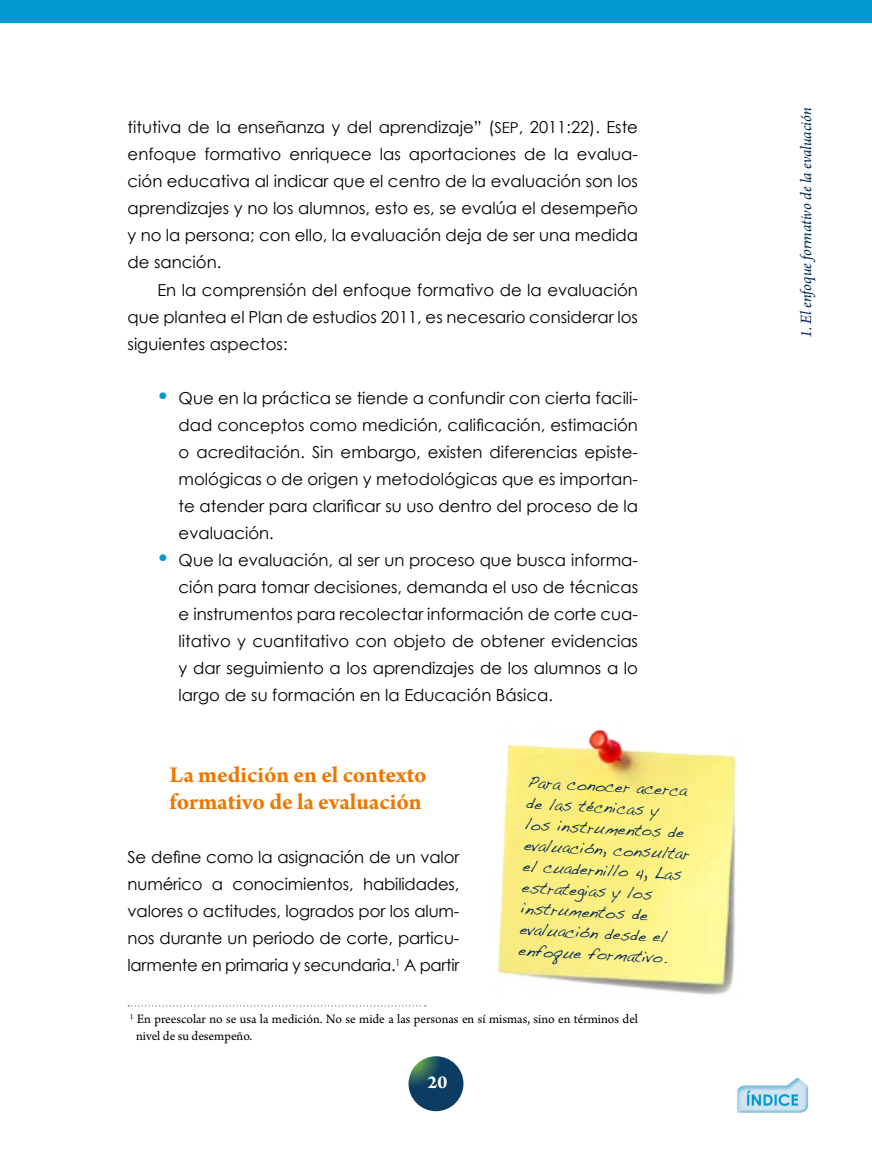
<style>
.page{position:relative;width:872px;height:1149px;background:#fff}
.page>*{position:absolute;margin:0;border:0;box-sizing:border-box;transform-origin:0 0}
.t1{font:700 24px/27px "Arno Pro";letter-spacing:-.005em;color:#ed7700}
.t2{font:700 19.5px "Arno Pro";color:#fff}
.t3{font:16.5px/27px "Century Gothic";color:#000;text-align:justify}
.t4{font:16.5px/21px "Handwriting Dakota";color:#002856;scale:.95 1}
.t5{font:italic 16.5px "Arno Pro";letter-spacing:-.005em;color:#002856}
.t6{font:13.5px/16.2px "Arno Pro";color:#000}
.s1{font-size:15px}
.s2{font-size:22.5px;color:#0098ce}
</style>
<div class="page">
<svg style="left:408px;top:1055px;width:55px;height:55px;background:#1d4e64"></svg>
<div style="left:0;top:0;width:872px;height:23px;background:#0098ce"></div>
<svg style="left:128px;top:1005px;width:298px;height:1px"></svg>
<img style="left:497px;top:729px;width:240px;height:266px">
<div style="left:734px;top:1081px;width:78px;height:33px;background:#0098ce;opacity:.5"></div>
<svg style="left:737px;top:1077px;width:71px;height:35px"></svg>
<p class="t3" style="left:128px;top:114px;width:512px">titutiva de la enseñanza y del aprendizaje” (<span class="s1">SEP</span>, 2011:22). Este enfoque formativo enriquece las aportaciones de la evalua&shy;ción educativa al indicar que el centro de la evaluación son los aprendizajes y no los alumnos, esto es, se evalúa el desempeño y no la persona; con ello, la evaluación deja de ser una medida de sanción.</p>
<p class="t3" style="left:128px;top:276px;width:512px;text-indent:30px">En la comprensión del enfoque formativo de la evaluación que plantea el Plan de estudios 2011, es necesario considerar los siguientes aspectos:</p>
<p class="t3" style="left:179px;top:384px;width:461px;text-indent:-22px"><span class="s2">•</span> Que en la práctica se tiende a confundir con cierta facili&shy;dad conceptos como medición, calificación, estimación o acreditación. Sin embargo, existen diferencias episte&shy;mológicas o de origen y metodológicas que es importan&shy;te atender para clarificar su uso dentro del proceso de la evaluación.</p>
<p class="t3" style="left:179px;top:546px;width:461px;text-indent:-22px"><span class="s2">•</span> Que la evaluación, al ser un proceso que busca informa&shy;ción para tomar decisiones, demanda el uso de técnicas e instrumentos para recolectar información de corte cua&shy;litativo y cuantitativo con objeto de obtener evidencias y dar seguimiento a los aprendizajes de los alumnos a lo largo de su formación en la Educación Básica.</p>
<h1 class="t1" style="left:170px;top:762px;width:258px">La medición en el contexto formativo de la evaluación</h1>
<p class="t4" style="left:528px;top:771px;width:176px;rotate:3deg">Para conocer acerca de las técnicas y<br>los instrumentos de evaluación, consultar el cuadernillo 4, Las estrategias y los instrumentos de evaluación desde el enfoque formativo.</p>
<p class="t3" style="left:128px;top:843px;width:333px">Se define como la asignación de un valor numérico a conocimientos, habilidades, valores o actitudes, logrados por los alum&shy;nos durante un periodo de corte, particu&shy;larmente en primaria y secundaria.<sup>1</sup> A partir</p>
<p class="t6" style="left:136px;top:1011px;width:503px;text-indent:-6px"><sup>1</sup> En preescolar no se usa la medición. No se mide a las personas en sí mismas, sino en términos del nivel de su desempeño.</p>
<p class="t2" style="left:427px;top:1070px;width:21px">20</p>
<p class="t5" style="left:797px;top:338px;width:232px;rotate:-90deg">1. El enfoque formativo de la evaluación</p>
</div>
